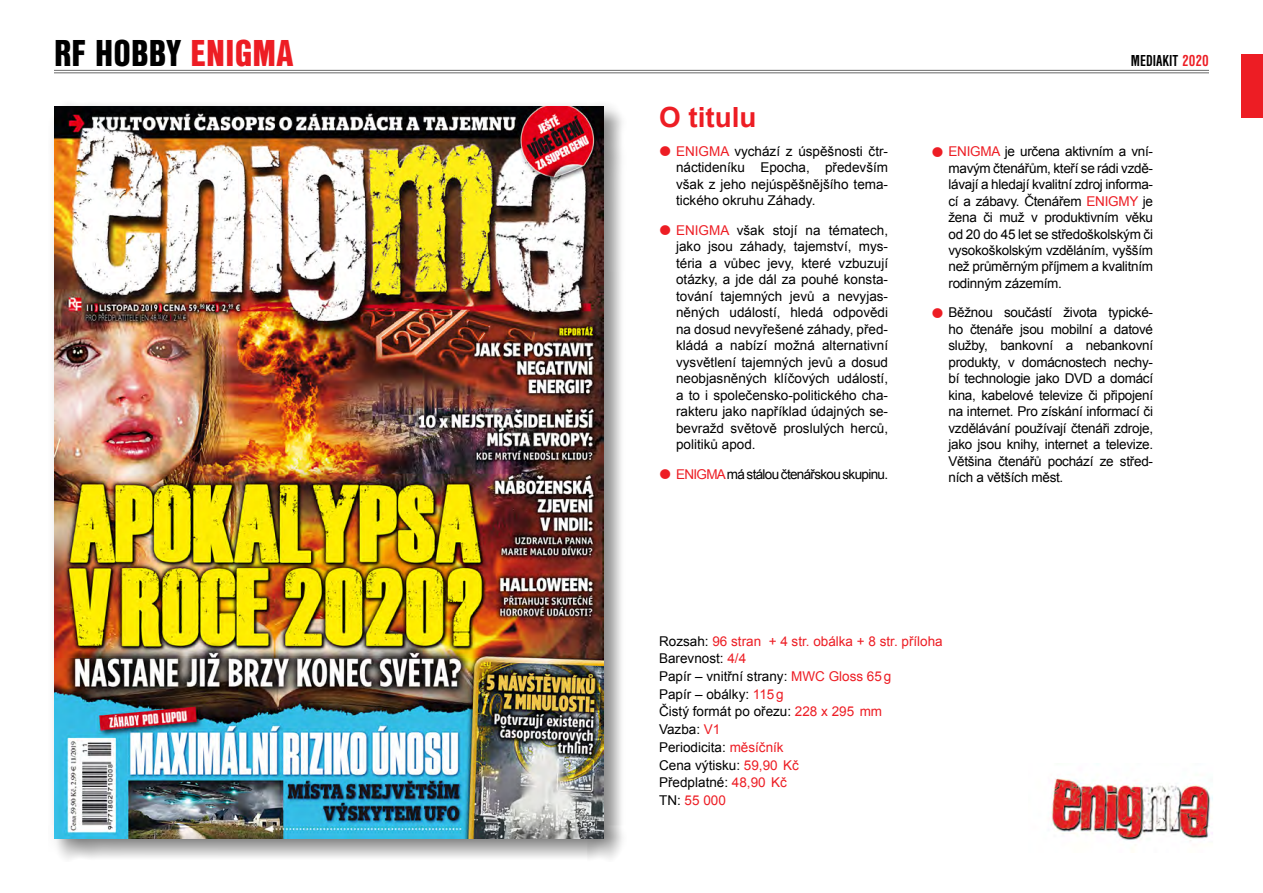
<style>
.page{position:relative;width:1263px;height:893px;background:#fff}
.page>*{position:absolute;margin:0;border:0;box-sizing:border-box;transform-origin:0 0}
.t1{font:39px "Nimbus San DCE Blac Cond";letter-spacing:.005em;color:#000}
.t2{font:700 27.75px "Arial";color:#ed1d24}
.t3{font:700 condensed 16.5px "Nimbus San DCE";color:#000}
.t4{font:13.5px/16.5px "Arial CE";letter-spacing:-.02em;color:#000;text-align:justify}
.t5{font:13.5px/17.7px "Arial";color:#000}
.t6{font:13.5px "Arial CE";letter-spacing:-.05em;color:#000}
.t7{font:13.5px "Arial CE";color:#ed1d24}
.s1{color:#ed1d24}
.s2{font-weight:700;font-size:34.65px;color:#ed1d24}
.s3{color:#000}
</style>
<div class="page">
<hr style="left:54px;top:70px;width:1155px;height:1px;background:#000">
<hr style="left:54px;top:73px;width:1155px;height:1px;background:#000">
<img style="left:1051px;top:778px;width:162px;height:63px">
<div style="left:49px;top:101px;width:578px;height:761px;background:#000;opacity:.5"></div>
<img style="left:54px;top:106px;width:550px;height:733px">
<div style="left:1242px;top:54px;width:21px;height:64px;background:#ed1d24"></div>
<h1 class="t1" style="left:54px;top:31px;width:241px">RF HOBBY <span class="s1">ENIGMA</span></h1>
<h2 class="t2" style="left:659px;top:99px;width:99px">O titulu</h2>
<p class="t4" style="left:676px;top:143px;width:214px;text-indent:-17px"><span class="s2">•</span> <span class="s1">ENIGMA</span> vychází z úspěšnosti čtr&shy;náctideníku Epocha, především však z jeho nejúspěšnějšího tema&shy;tického okruhu Záhady.</p>
<p class="t4" style="left:676px;top:222px;width:214px;text-indent:-17px"><span class="s2">•</span> <span class="s1">ENIGMA</span> však stojí na tématech, jako jsou záhady, tajemství, mys&shy;téria a vůbec jevy, které vzbuzují otázky, a jde dál za pouhé konsta&shy;tování tajemných jevů a nevyjas&shy;něných událostí, hledá odpovědi na dosud nevyřešené záhady, před&shy;kládá a nabízí možná alternativní vysvětlení tajemných jevů a dosud neobjasněných klíčových událostí, a to i společensko-politického cha&shy;rakteru jako například údajných se&shy;bevražd světově proslulých herců, politiků apod.</p>
<p class="t6" style="left:659px;top:466px;width:230px"><span class="s2">•</span> <span class="s1">ENIGMA</span> má stálou čtenářskou skupinu.</p>
<p class="t3" style="left:1131px;top:52px;width:80px">MEDIAKIT <span class="s1">2020</span></p>
<p class="t4" style="left:948px;top:143px;width:206px;text-indent:-17px"><span class="s2">•</span> <span class="s1">ENIGMA</span> je určena aktivním a vní&shy;mavým čtenářům, kteří se rádi vzdě&shy;lávají a hledají kvalitní zdroj informa&shy;cí a zábavy. Čtenářem <span class="s1">ENIGMY</span> je žena či muž v produktivním věku od 20 do 45 let se středoškolským či vysokoškolským vzděláním, vyšším než průměrným příjmem a kvalitním rodinným zázemím.</p>
<p class="t4" style="left:948px;top:304px;width:206px;text-indent:-17px"><span class="s2">•</span> Běžnou součástí života typické&shy;ho čtenáře jsou mobilní a datové služby, bankovní a nebankovní produkty, v domácnostech nechy&shy;bí technologie jako DVD a domácí kina, kabelové televize či připojení na internet. Pro získání informací či vzdělávání používají čtenáři zdroje, jako jsou knihy, internet a televize.<br>Většina čtenářů pochází ze střed&shy;ních a větších měst.</p>
<p class="t5" style="left:659px;top:632px;width:285px">Rozsah: <span class="s1">96 stran + 4 str. obálka + 8 str. příloha<br></span>Barevnost: <span class="s1">4/4<br></span>Papír – vnitřní strany: <span class="s1">MWC Gloss 65g<br></span>Papír – obálky: <span class="s1">115g<br></span>Čistý formát po ořezu: <span class="s1">228 x 295 mm<br></span>Vazba: <span class="s1">V1<br></span>Periodicita: <span class="s1">měsíčník<br></span>Cena výtisku: <span class="s1">59,90 Kč<br></span>Předplatné: <span class="s1">48,90 Kč</span></p>
<p class="t7" style="left:659px;top:792px;width:68px"><span class="s3">TN:</span> 55 000</p>
</div>
